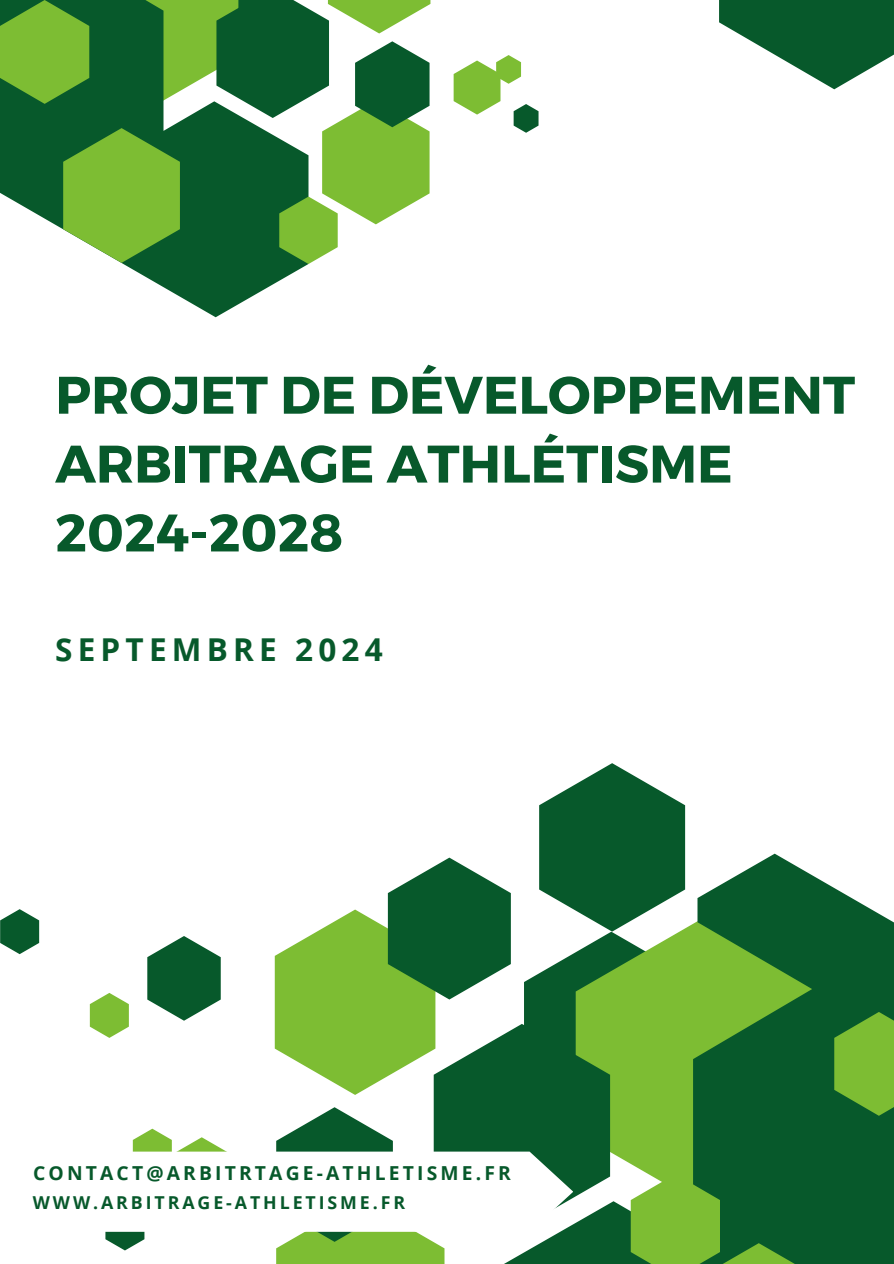
<style>
.page{position:relative;width:894px;height:1264px;background:#fff}
.page>*{position:absolute;margin:0;border:0;box-sizing:border-box;transform-origin:0 0}
.t1{font:700 52.65px/68.8px "Montserrat";color:#07592b}
.t2{font:700 31.5px "Open Sans";letter-spacing:.165em;color:#07592b}
.t3{font:700 19.2px "Open Sans";letter-spacing:.165em;color:#07592b}
.t4{font:700 17.7px "Open Sans";letter-spacing:.165em;color:#07592b}
</style>
<div class="page">
<svg style="left:147px;top:936px;width:74px;height:84px"></svg>
<svg style="left:90px;top:993px;width:39px;height:44px"></svg>
<svg style="left:105px;top:1128px;width:121px;height:122px"></svg>
<svg style="left:0;top:909px;width:39px;height:45px"></svg>
<svg style="left:123px;top:264px;width:185px;height:53px"></svg>
<svg style="left:453px;top:55px;width:85px;height:78px"></svg>
<svg style="left:719px;top:0;width:174px;height:89px;fill:#07592b"></svg>
<svg style="left:0;top:0;width:430px;height:264px"></svg>
<svg style="left:275px;top:763px;width:618px;height:500px"></svg>
<svg style="left:105px;top:1151px;width:468px;height:80px"></svg>
<p class="t1" style="left:55px;top:358px;width:801px">PROJET DE DÉVELOPPEMENT</p>
<p class="t1" style="left:55px;top:427px;width:678px">ARBITRAGE ATHLÉTISME<br>2024-2028</p>
<p class="t2" style="left:55px;top:627px;width:329px">SEPTEMBRE 2024</p>
<p class="t3" style="left:33px;top:1159px;width:479px">CONTACT@ARBITRTAGE-ATHLETISME.FR</p>
<p class="t4" style="left:33px;top:1190px;width:374px">WWW.ARBITRAGE-ATHLETISME.FR</p>
</div>
